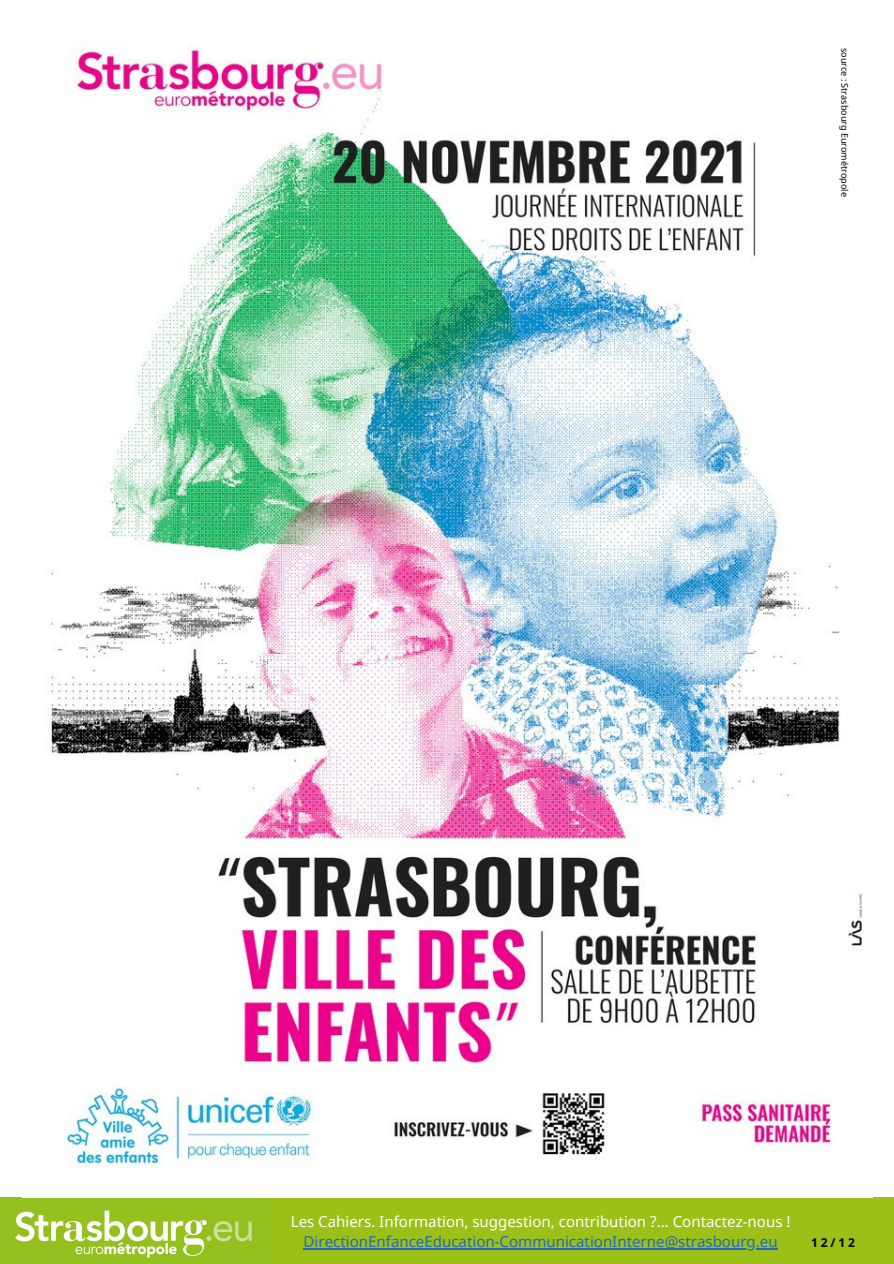
<style>
.page{position:relative;width:894px;height:1264px;background:#fff}
.page>*{position:absolute;margin:0;border:0;box-sizing:border-box;transform-origin:0 0}
.t1{font:15px/20.2px "Noto Sans";color:#fff;text-align:center}
.t2{font:700 12px "Noto Sans";color:#000}
.t3{font:9px "Noto Sans";color:#000}
.s1{color:#2468bf}
</style>
<div class="page">
<div style="left:0;top:1197px;width:893px;height:66px;background:#9bc017"></div>
<hr style="left:303px;top:1247px;width:474px;height:2px;background:#2468bf">
<img style="left:15px;top:1197px;width:254px;height:61px">
<img style="left:50px;top:44px;width:813px;height:1124px">
<p class="t3" style="left:850px;top:48px;width:150px;rotate:90deg">source : Strasbourg Eurométropole</p>
<p class="t1" style="left:291px;top:1210px;width:501px">Les Cahiers. Information, suggestion, contribution ?... Contactez-nous !<br><span class="s1">DirectionEnfanceEducation-CommunicationInterne@strasbourg.eu</span></p>
<p class="t2" style="left:810px;top:1233px;width:46px">12/12</p>
</div>
